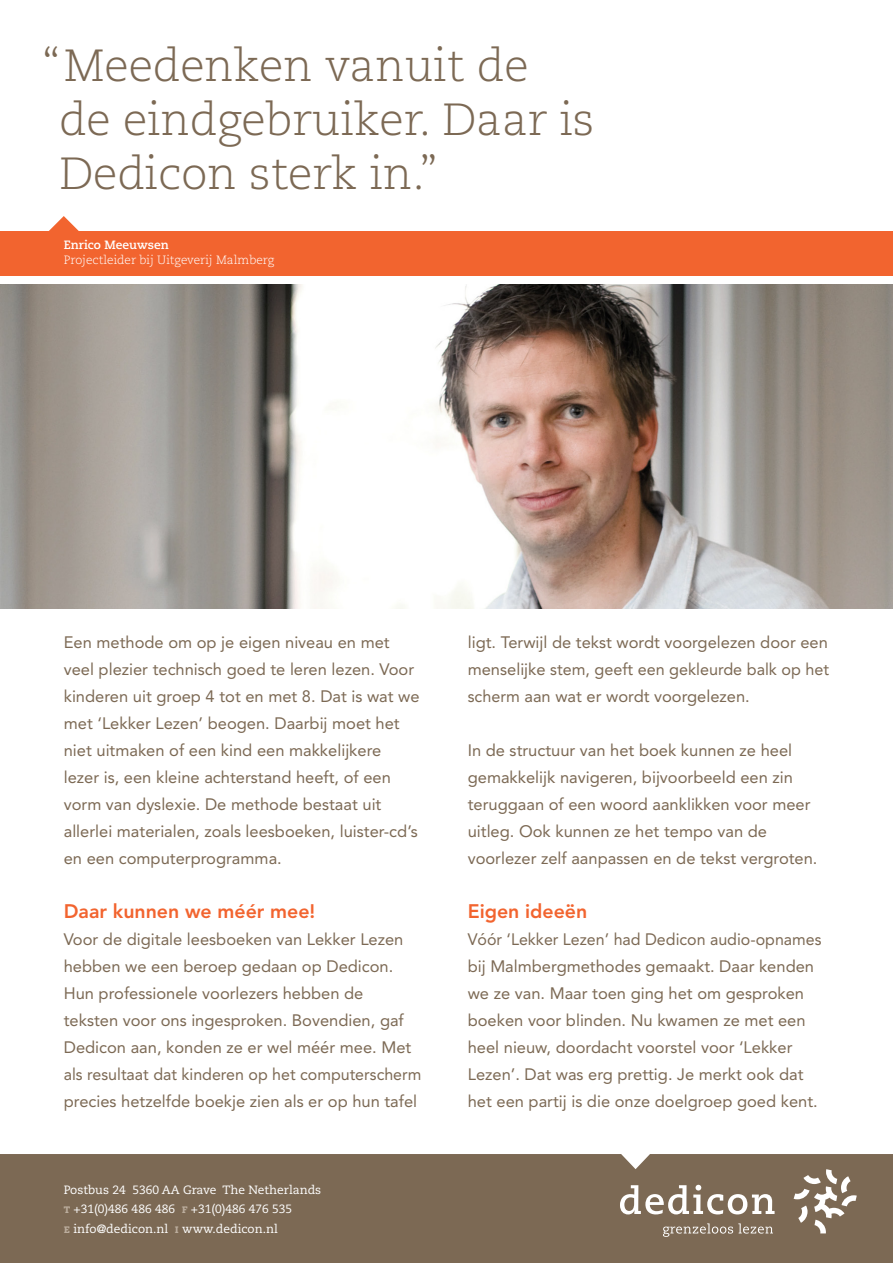
<style>
.page{position:relative;width:893px;height:1263px;background:#fff}
.page>*{position:absolute;margin:0;border:0;box-sizing:border-box;transform-origin:0 0}
.t1{font:300 45px "Caecilia";color:#7c6954}
.t2{font:800 19.5px "Avenir";color:#f2642f}
.t3{font:16.5px/27px "Avenir";color:#7c6954}
.t4{font:12px "Caecilia";color:#fff}
.t5{font:300 12px "Caecilia";color:#fff}
.t6{font:700 12px "Caecilia";color:#fff}
.s1{font-family:"Caecilia Heavy SC";color:#bbad9d}
</style>
<div class="page">
<img style="left:0;top:285px;width:893px;height:324px">
<div style="left:0;top:231px;width:893px;height:45px;background:#f2642f"></div>
<svg style="left:49px;top:216px;width:30px;height:15px"></svg>
<div style="left:0;top:1154px;width:893px;height:109px;background:#7c6954"></div>
<svg style="left:620px;top:1185px;width:155px;height:29px"></svg>
<svg style="left:663px;top:1223px;width:110px;height:14px;background:#938372"></svg>
<svg style="left:794px;top:1169px;width:63px;height:64px"></svg>
<p class="t1" style="left:43px;top:40px;width:487px">“ Meedenken vanuit de</p>
<p class="t1" style="left:59px;top:94px;width:537px">de eindgebruiker. Daar is</p>
<p class="t1" style="left:59px;top:148px;width:380px">Dedicon sterk in.”</p>
<p class="t6" style="left:64px;top:238px;width:106px">Enrico Meeuwsen</p>
<p class="t5" style="left:64px;top:253px;width:212px">Projectleider bij Uitgeverij Malmberg</p>
<p class="t3" style="left:64px;top:629px;width:357px">Een methode om op je eigen niveau en met veel plezier technisch goed te leren lezen. Voor kinderen uit groep 4 tot en met 8. Dat is wat we met ‘Lekker Lezen’ beogen. Daarbij moet het niet uitmaken of een kind een makkelijkere</p>
<p class="t3" style="left:64px;top:764px;width:329px">lezer is, een kleine achterstand heeft, of een vorm van dyslexie. De methode bestaat uit</p>
<p class="t3" style="left:64px;top:818px;width:355px">allerlei materialen, zoals leesboeken, luister-cd’s en een computerprogramma.</p>
<p class="t2" style="left:64px;top:900px;width:253px">Daar kunnen we méér mee!</p>
<p class="t3" style="left:64px;top:926px;width:341px">Voor de digitale leesboeken van Lekker Lezen hebben we een beroep gedaan op Dedicon.<br>Hun professionele voorlezers hebben de</p>
<p class="t3" style="left:64px;top:1007px;width:359px">teksten voor ons ingesproken. Bovendien, gaf Dedicon aan, konden ze er wel méér mee. Met als resultaat dat kinderen op het computerscherm precies hetzelfde boekje zien als er op hun tafel</p>
<p class="t4" style="left:64px;top:1183px;width:259px">Postbus 24 5360 AA Grave The Netherlands</p>
<p class="t4" style="left:64px;top:1202px;width:230px"><span class="s1">t</span> +31(0)486 486 486 <span class="s1">f</span> +31(0)486 476 535</p>
<p class="t4" style="left:64px;top:1222px;width:216px"><span class="s1">e</span> info@dedicon.nl <span class="s1">i</span> www.dedicon.nl</p>
<p class="t3" style="left:468px;top:629px;width:363px;text-align:justify">ligt. Terwijl de tekst wordt voorgelezen door een menselijke stem, geeft een gekleurde balk op het scherm aan wat er wordt voorgelezen.</p>
<p class="t3" style="left:468px;top:737px;width:326px">In de structuur van het boek kunnen ze heel</p>
<p class="t3" style="left:468px;top:764px;width:344px">gemakkelijk navigeren, bijvoorbeeld een zin teruggaan of een woord aanklikken voor meer uitleg. Ook kunnen ze het tempo van de</p>
<p class="t3" style="left:468px;top:845px;width:351px">voorlezer zelf aanpassen en de tekst vergroten.</p>
<p class="t2" style="left:468px;top:900px;width:121px">Eigen ideeën</p>
<p class="t3" style="left:468px;top:926px;width:355px">Vóór ‘Lekker Lezen’ had Dedicon audio-opnames bij Malmbergmethodes gemaakt. Daar kenden we ze van. Maar toen ging het om gesproken boeken voor blinden. Nu kwamen ze met een heel nieuw, doordacht voorstel voor ‘Lekker</p>
<p class="t3" style="left:468px;top:1061px;width:352px">Lezen’. Dat was erg prettig. Je merkt ook dat het een partij is die onze doelgroep goed kent.</p>
</div>
